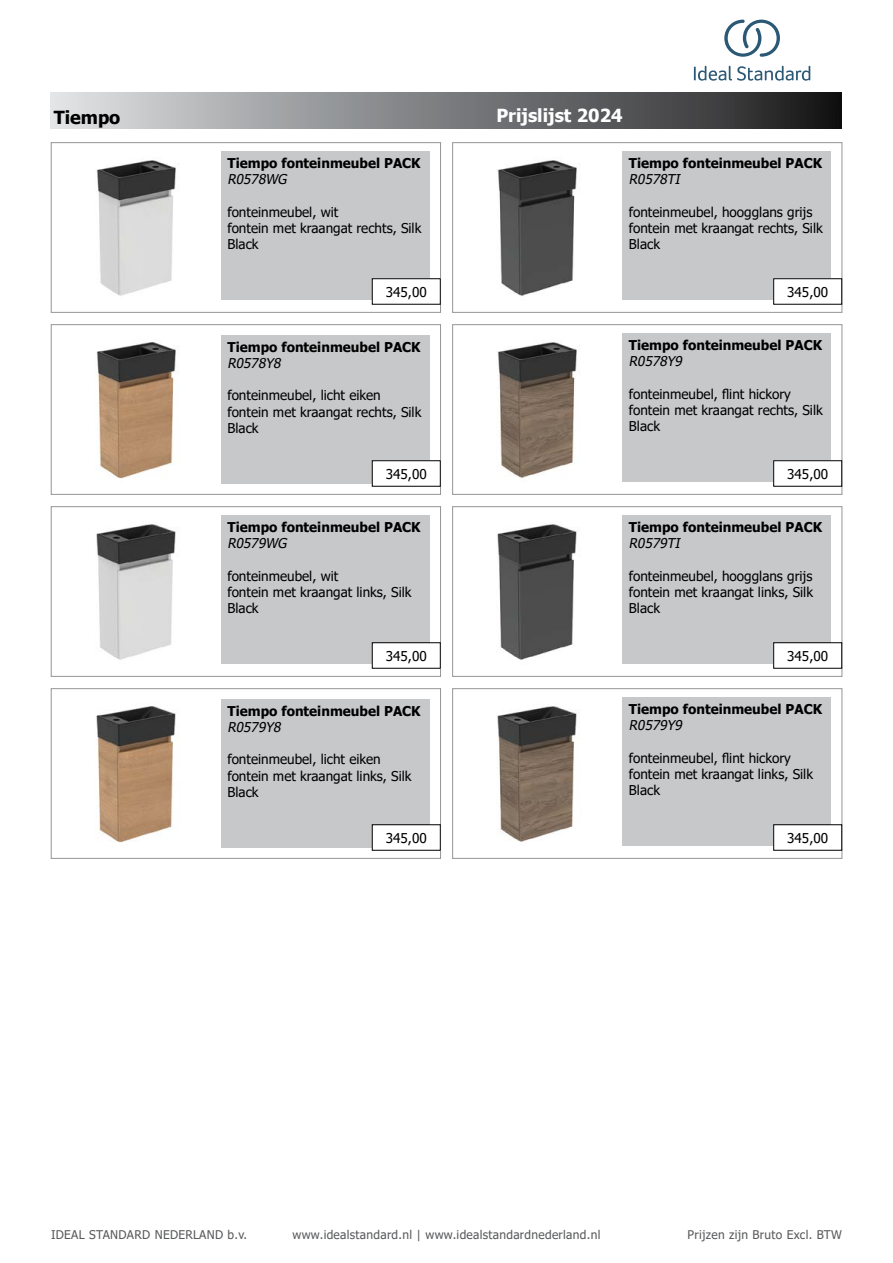
<style>
.page{position:relative;width:893px;height:1263px;background:#fff}
.page>*{position:absolute;margin:0;border:0;box-sizing:border-box;transform-origin:0 0}
.t1{font:700 18px "Tahoma";color:#fff}
.t2{font:700 18px "Tahoma";color:#000}
.t3{font:13.5px/16.2px "Tahoma";color:#000}
.t4{font:700 13.5px "Tahoma";color:#000}
.t5{font:italic 13.5px "Tahoma";color:#000}
.t6{font:12px "Tahoma";letter-spacing:.025em;color:#58595b}
</style>
<div class="page">
<div style="left:51px;top:92px;width:791px;height:37px;background:linear-gradient(to right,#dee1e3,#1a1a1b)"></div>
<div style="left:51px;top:142px;width:390px;height:171px;border:1px solid #939598"></div>
<div style="left:51px;top:324px;width:390px;height:171px;border:1px solid #939598"></div>
<img style="left:95px;top:342px;width:84px;height:137px">
<div style="left:221px;top:335px;width:209px;height:149px;background:#c7c8ca"></div>
<img style="left:96px;top:160px;width:83px;height:136px">
<div style="left:221px;top:151px;width:209px;height:149px;background:#c7c8ca"></div>
<div style="left:452px;top:142px;width:390px;height:171px;border:1px solid #939598"></div>
<img style="left:497px;top:160px;width:83px;height:136px">
<div style="left:622px;top:151px;width:209px;height:149px;background:#c7c8ca"></div>
<div style="left:452px;top:324px;width:390px;height:171px;border:1px solid #939598"></div>
<img style="left:497px;top:342px;width:83px;height:136px">
<div style="left:622px;top:333px;width:209px;height:149px;background:#c7c8ca"></div>
<div style="left:51px;top:506px;width:390px;height:170px;border:1px solid #939598"></div>
<div style="left:51px;top:688px;width:390px;height:170px;border:1px solid #939598"></div>
<img style="left:96px;top:706px;width:82px;height:137px">
<div style="left:221px;top:699px;width:209px;height:149px;background:#c7c8ca"></div>
<img style="left:96px;top:524px;width:80px;height:136px">
<div style="left:221px;top:515px;width:209px;height:149px;background:#c7c8ca"></div>
<div style="left:452px;top:506px;width:390px;height:170px;border:1px solid #939598"></div>
<img style="left:497px;top:524px;width:80px;height:136px">
<div style="left:622px;top:515px;width:209px;height:149px;background:#c7c8ca"></div>
<div style="left:452px;top:688px;width:390px;height:170px;border:1px solid #939598"></div>
<img style="left:497px;top:706px;width:80px;height:136px">
<div style="left:622px;top:697px;width:209px;height:149px;background:#c7c8ca"></div>
<div style="left:372px;top:279px;width:68px;height:25px;background:#fff"></div>
<div style="left:372px;top:461px;width:68px;height:25px;background:#fff"></div>
<div style="left:372px;top:460px;width:68px;height:26px;border:1px solid #000"></div>
<div style="left:774px;top:279px;width:68px;height:25px;background:#fff"></div>
<div style="left:774px;top:461px;width:68px;height:25px;background:#fff"></div>
<div style="left:773px;top:460px;width:69px;height:26px;border:1px solid #000"></div>
<div style="left:372px;top:643px;width:68px;height:25px;background:#fff"></div>
<div style="left:372px;top:642px;width:68px;height:26px;border:1px solid #000"></div>
<div style="left:372px;top:825px;width:68px;height:25px;background:#fff"></div>
<div style="left:372px;top:824px;width:68px;height:26px;border:1px solid #000"></div>
<div style="left:774px;top:643px;width:68px;height:25px;background:#fff"></div>
<div style="left:773px;top:642px;width:69px;height:26px;border:1px solid #000"></div>
<div style="left:774px;top:825px;width:68px;height:25px;background:#fff"></div>
<div style="left:773px;top:824px;width:69px;height:26px;border:1px solid #000"></div>
<svg style="left:694px;top:66px;width:116px;height:15px"></svg>
<svg style="left:724px;top:20px;width:56px;height:37px"></svg>
<h1 class="t2" style="left:54px;top:105px;width:68px">Tiempo</h1>
<p class="t4" style="left:227px;top:154px;width:195px">Tiempo fonteinmeubel PACK</p>
<p class="t5" style="left:227px;top:170px;width:64px">R0578WG</p>
<p class="t3" style="left:227px;top:204px;width:195px">fonteinmeubel, wit<br>fontein met kraangat rechts, Silk<br>Black</p>
<p class="t3" style="left:386px;top:284px;width:42px">345,00</p>
<p class="t4" style="left:227px;top:337px;width:195px">Tiempo fonteinmeubel PACK</p>
<p class="t5" style="left:227px;top:354px;width:58px">R0578Y8</p>
<p class="t3" style="left:227px;top:388px;width:195px">fonteinmeubel, licht eiken fontein met kraangat rechts, Silk<br>Black</p>
<p class="t3" style="left:386px;top:466px;width:42px">345,00</p>
<p class="t4" style="left:227px;top:518px;width:195px">Tiempo fonteinmeubel PACK</p>
<p class="t5" style="left:227px;top:534px;width:64px">R0579WG</p>
<p class="t3" style="left:227px;top:568px;width:186px">fonteinmeubel, wit<br>fontein met kraangat links, Silk<br>Black</p>
<p class="t3" style="left:386px;top:648px;width:42px">345,00</p>
<p class="t4" style="left:227px;top:701px;width:195px">Tiempo fonteinmeubel PACK</p>
<p class="t5" style="left:227px;top:718px;width:58px">R0579Y8</p>
<p class="t3" style="left:227px;top:752px;width:186px">fonteinmeubel, licht eiken fontein met kraangat links, Silk<br>Black</p>
<p class="t3" style="left:386px;top:830px;width:42px">345,00</p>
<h1 class="t1" style="left:496px;top:103px;width:128px">Prijslijst 2024</h1>
<p class="t4" style="left:629px;top:154px;width:195px">Tiempo fonteinmeubel PACK</p>
<p class="t5" style="left:629px;top:170px;width:56px">R0578TI</p>
<p class="t3" style="left:629px;top:204px;width:195px">fonteinmeubel, hoogglans grijs fontein met kraangat rechts, Silk<br>Black</p>
<p class="t3" style="left:787px;top:284px;width:42px">345,00</p>
<p class="t4" style="left:629px;top:336px;width:195px">Tiempo fonteinmeubel PACK</p>
<p class="t5" style="left:629px;top:352px;width:58px">R0578Y9</p>
<p class="t3" style="left:629px;top:386px;width:195px">fonteinmeubel, flint hickory fontein met kraangat rechts, Silk<br>Black</p>
<p class="t3" style="left:787px;top:466px;width:42px">345,00</p>
<p class="t4" style="left:629px;top:518px;width:195px">Tiempo fonteinmeubel PACK</p>
<p class="t5" style="left:629px;top:534px;width:56px">R0579TI</p>
<p class="t3" style="left:629px;top:568px;width:186px;text-align:justify">fonteinmeubel, hoogglans grijs fontein met kraangat links, Silk Black</p>
<p class="t3" style="left:787px;top:648px;width:42px">345,00</p>
<p class="t4" style="left:629px;top:700px;width:195px">Tiempo fonteinmeubel PACK</p>
<p class="t5" style="left:629px;top:716px;width:58px">R0579Y9</p>
<p class="t3" style="left:629px;top:750px;width:186px">fonteinmeubel, flint hickory fontein met kraangat links, Silk<br>Black</p>
<p class="t3" style="left:787px;top:830px;width:42px">345,00</p>
<p class="t6" style="left:51px;top:1227px;width:198px">IDEAL STANDARD NEDERLAND b.v.</p>
<p class="t6" style="left:292px;top:1227px;width:309px">www.idealstandard.nl | www.idealstandardnederland.nl</p>
<p class="t6" style="left:688px;top:1227px;width:156px">Prijzen zijn Bruto Excl. BTW</p>
</div>
